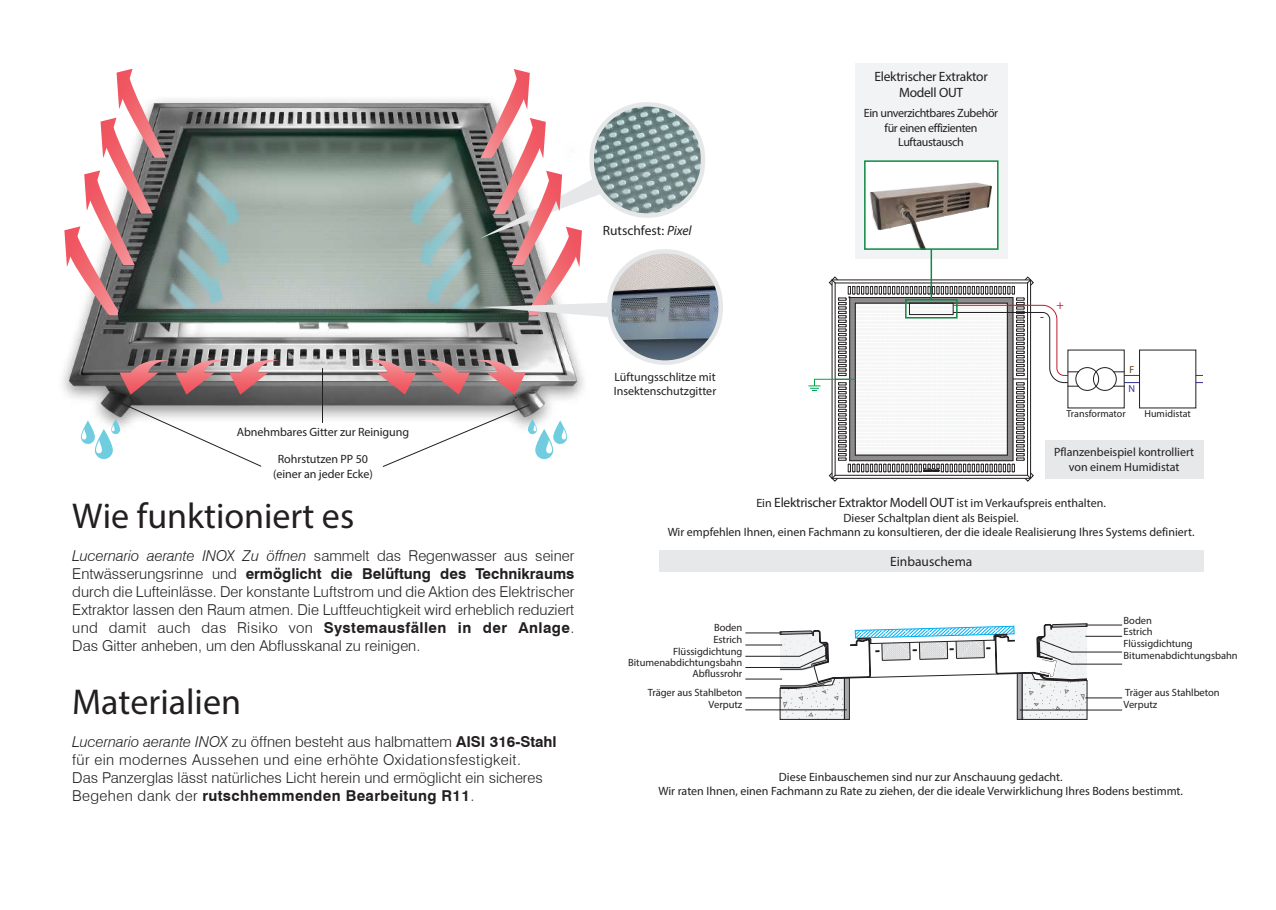
<style>
.page{position:relative;width:1276px;height:910px;background:#fff}
.page>*{position:absolute;margin:0;border:0;box-sizing:border-box;transform-origin:0 0}
.t1{font:36px "Myriad Pro";color:#231f20}
.t2{font:300 15px/18px "Swiss 721 BT";color:#231f20}
.t3{font:13.5px/16.2px "Myriad Pro";letter-spacing:-.02em;color:#231f20;text-align:center}
.t4{font:13.5px "Myriad Pro";color:#231f20}
.t5{font:12.6px "Myriad Pro";color:#be1d2c}
.t6{font:12.6px "Myriad Pro";color:#231f20}
.t7{font:12px/14.4px "Myriad Pro";color:#231f20;text-align:center}
.t8{font:12px/14.4px "Myriad Pro";letter-spacing:-.03em;color:#231f20;text-align:center}
.t9{font:10.5px/12.1px "Myriad Pro";letter-spacing:-.005em;color:#231f20}
.t10{font:10.05px "Myriad Pro";color:#231f20}
.t11{font:10.05px "Myriad Pro";color:#603711}
.t12{font:10.05px "Myriad Pro";color:#2e3092}
.s1{font-style:italic}
.s2{font-weight:700}
.s3{font-size:13.5px}
</style>
<div class="page">
<div style="left:855px;top:63px;width:152px;height:196px;background:#f2f3f4"></div>
<div style="left:659px;top:550px;width:544px;height:22px;background:#e7e8e9"></div>
<svg style="left:745px;top:623px;width:377px;height:97px"></svg>
<img style="left:62px;top:68px;width:646px;height:370px">
<svg style="left:81px;top:401px;width:181px;height:66px"></svg>
<svg style="left:382px;top:404px;width:185px;height:63px"></svg>
<img style="left:129px;top:147px;width:154px;height:233px">
<img style="left:365px;top:147px;width:154px;height:233px">
<hr style="left:322px;top:368px;width:1px;height:55px;background:#231f20">
<svg style="left:119px;top:360px;width:50px;height:35px;background:#8e6163"></svg>
<svg style="left:175px;top:360px;width:104px;height:35px;background:#a67b7e"></svg>
<svg style="left:476px;top:360px;width:50px;height:35px;background:#b28587"></svg>
<svg style="left:366px;top:360px;width:104px;height:35px;background:#a4797b"></svg>
<img style="left:609px;top:251px;width:111px;height:112px;border-radius:55px">
<div style="left:607px;top:249px;width:116px;height:116px;border:4px solid #e6e7e9;border-radius:55px"></div>
<svg style="left:64px;top:69px;width:102px;height:246px"></svg>
<img style="left:592px;top:104px;width:111px;height:112px;border-radius:55px">
<div style="left:589px;top:102px;width:116px;height:116px;border:4px solid #e6e7e9;border-radius:55px"></div>
<svg style="left:480px;top:69px;width:176px;height:252px"></svg>
<div style="left:1045px;top:440px;width:158px;height:38px;background:#e7e8e9"></div>
<div style="left:1075px;top:367px;width:23px;height:24px;border:1px solid #231f20;border-radius:50%"></div>
<div style="left:1093px;top:367px;width:23px;height:24px;border:1px solid #231f20;border-radius:50%"></div>
<svg style="left:1113px;top:372px;width:26px;height:4px"></svg>
<svg style="left:1113px;top:382px;width:26px;height:5px"></svg>
<svg style="left:809px;top:277px;width:269px;height:205px"></svg>
<div style="left:905px;top:299px;width:52px;height:19px;border:2px solid #0e8a43"></div>
<hr style="left:930px;top:249px;width:2px;height:50px;background:#0e8a43">
<img style="left:867px;top:163px;width:128px;height:84px">
<div style="left:864px;top:160px;width:134px;height:90px;border:2px solid #0e8a43"></div>
<p class="t3" style="left:874px;top:68px;width:115px">Elektrischer Extraktor<br>Modell OUT</p>
<p class="t8" style="left:864px;top:106px;width:136px">Ein unverzichtbares Zubehör für einen effizienten<br>Luftaustausch</p>
<p class="t7" style="left:237px;top:424px;width:174px">Abnehmbares Gitter zur Reinigung</p>
<p class="t7" style="left:273px;top:452px;width:101px">Rohrstutzen PP 50 (einer an jeder Ecke)</p>
<h1 class="t1" style="left:72px;top:494px;width:283px">Wie funktioniert es</h1>
<p class="t2" style="left:72px;top:547px;width:503px;text-align:justify"><span class="s1">Lucernario aerante INOX Zu öffnen</span> sammelt das Regenwasser aus seiner Entwässerungsrinne und <span class="s2">ermöglicht die Belüftung des Technikraums </span>durch die Lufteinlässe. Der konstante Luftstrom und die Aktion des Elektrischer Extraktor lassen den Raum atmen. Die Luftfeuchtigkeit wird erheblich reduziert und damit auch das Risiko von <span class="s2">Systemausfällen in der Anlage</span>.<br>Das Gitter anheben, um den Abflusskanal zu reinigen.</p>
<h1 class="t1" style="left:72px;top:680px;width:170px">Materialien</h1>
<p class="t2" style="left:72px;top:732px;width:486px"><span class="s1">Lucernario aerante INOX</span> zu öffnen besteht aus halbmattem <span class="s2">AISI 316-Stahl </span>für ein modernes Aussehen und eine erhöhte Oxidationsfestigkeit.<br>Das Panzerglas lässt natürliches Licht herein und ermöglicht ein sicheres Begehen dank der <span class="s2">rutschhemmenden Bearbeitung R11</span>.</p>
<p class="t4" style="left:603px;top:222px;width:90px">Rutschfest: <span class="s1">Pixel</span></p>
<p class="t7" style="left:614px;top:370px;width:104px;text-align:left">Lüftungsschlitze mit<br>Insektenschutzgitter</p>
<p class="t6" style="left:1040px;top:309px;width:5px">-</p>
<p class="t5" style="left:1056px;top:297px;width:9px">+</p>
<p class="t11" style="left:1129px;top:363px;width:6px">F</p>
<p class="t12" style="left:1128px;top:382px;width:8px">N</p>
<p class="t10" style="left:1066px;top:408px;width:61px">Transformator</p>
<p class="t10" style="left:1144px;top:408px;width:48px">Humidistat</p>
<p class="t7" style="left:1054px;top:445px;width:142px">Pflanzenbeispiel kontrolliert von einem Humidistat</p>
<p class="t7" style="left:667px;top:496px;width:528px">Ein <span class="s3">Elektrischer Extraktor Modell OUT</span> ist im Verkaufspreis enthalten.<br>Dieser Schaltplan dient als Beispiel.<br>Wir empfehlen Ihnen, einen Fachmann zu konsultieren, der die ideale Realisierung Ihres Systems definiert.</p>
<p class="t9" style="left:713px;top:622px;width:31px">Boden<br>Estrich</p>
<p class="t9" style="left:628px;top:656px;width:116px">Bitumenabdichtungsbahn</p>
<p class="t9" style="left:673px;top:639px;width:71px;line-height:22.8px;text-align:right">Flüssigdichtung<br>Abflussrohr</p>
<p class="t9" style="left:648px;top:686px;width:96px;text-align:right">Träger aus Stahlbeton<br>Verputz</p>
<p class="t4" style="left:890px;top:553px;width:84px">Einbauschema</p>
<p class="t9" style="left:1123px;top:614px;width:31px;line-height:10.9px">Boden<br>Estrich</p>
<p class="t9" style="left:1123px;top:649px;width:116px">Bitumenabdichtungsbahn</p>
<p class="t9" style="left:1123px;top:638px;width:71px">Flüssigdichtung</p>
<p class="t9" style="left:1123px;top:686px;width:98px">Träger aus Stahlbeton<br>Verputz</p>
<p class="t7" style="left:658px;top:769px;width:526px">Diese Einbauschemen sind nur zur Anschauung gedacht.<br>Wir raten Ihnen, einen Fachmann zu Rate zu ziehen, der die ideale Verwirklichung Ihres Bodens bestimmt.</p>
</div>
